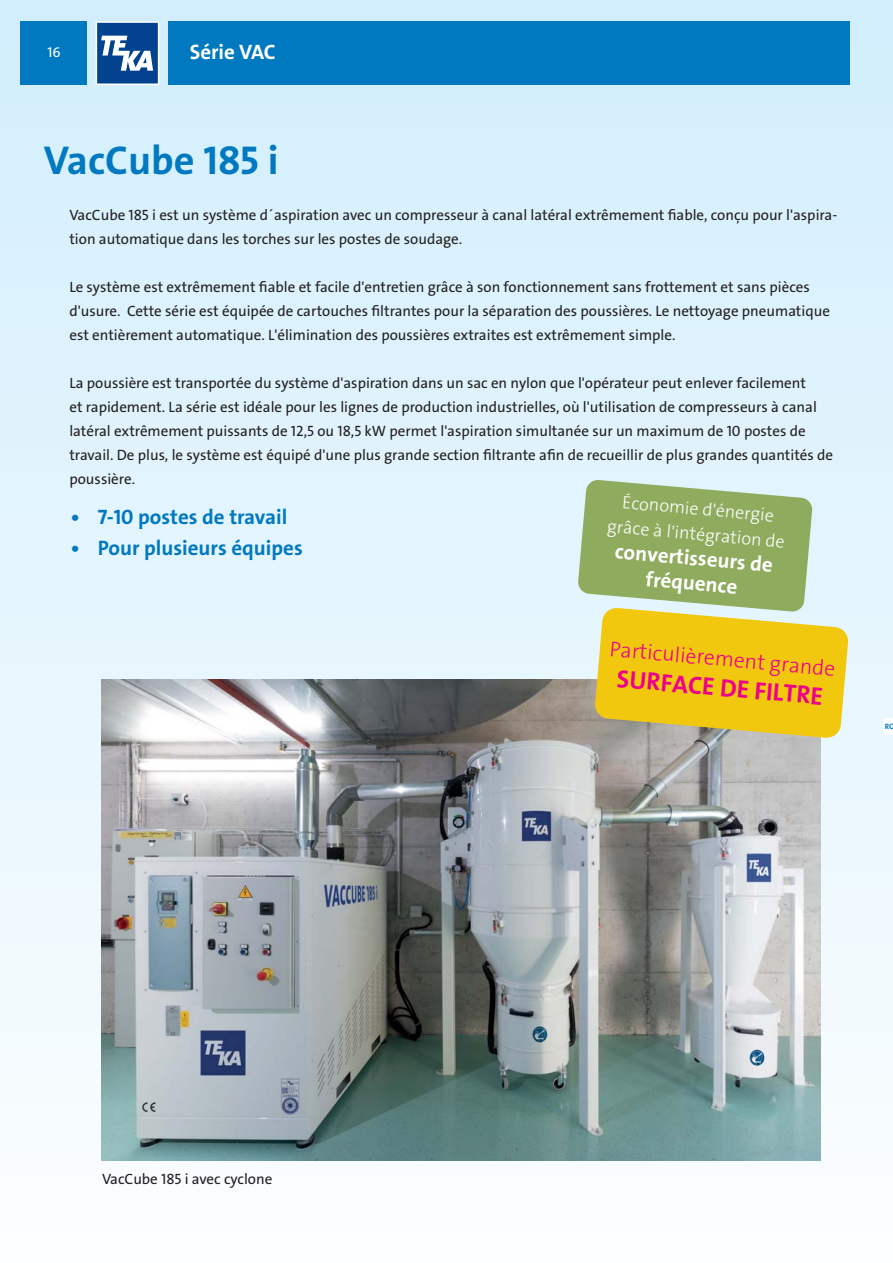
<style>
.page{position:relative;width:893px;height:1263px;background:#fff}
.page>*{position:absolute;margin:0;border:0;box-sizing:border-box;transform-origin:0 0}
.t1{font:40.5px "The Sans LP7 Bld";color:#0079c1}
.t2{font:25.2px "The Sans LP7 Bld";color:#ec008c}
.t3{font:21.6px "The Sans LP3 Lig";color:#ec008c}
.t4{font:21px "The Sans LP7 Bld";color:#0079c1}
.t5{font:21px/25.2px "The Sans LP7 Bld";color:#fff;text-align:center}
.t6{font:18px/25.2px "The Sans LP3 Lig";color:#fff;text-align:center}
.t7{font:15px/24px "The Sans LP5 Plain";color:#231f20}
.t8{font:14.25px "The Sans LP5 Plain";color:#fff}
.t9{font:7.8px "The Sans LP7 Bld";color:#0079c1}
</style>
<div class="page">
<div style="left:0;top:0;width:893px;height:1263px;background:linear-gradient(to bottom,#cfedfc,#fcfefe)"></div>
<svg style="left:96px;top:21px;width:63px;height:64px"></svg>
<div style="left:21px;top:21px;width:66px;height:64px;background:#0079c1"></div>
<div style="left:169px;top:21px;width:681px;height:64px;background:#0079c1"></div>
<img style="left:101px;top:680px;width:719px;height:481px">
<svg style="left:578px;top:479px;width:271px;height:259px;background:#c7c460"></svg>
<svg style="left:883px;top:718px;width:10px;height:17px"></svg>
<p class="t8" style="left:47px;top:46px;width:15px">16</p>
<h3 class="t5" style="left:190px;top:41px;width:87px">Série VAC</h3>
<h1 class="t1" style="left:44px;top:143px;width:236px">VacCube 185 i</h1>
<p class="t7" style="left:69px;top:204px;width:769px">VacCube 185 i est un système d´aspiration avec un compresseur à canal latéral extrêmement fiable, conçu pour l'aspira&shy;tion automatique dans les torches sur les postes de soudage.</p>
<p class="t7" style="left:69px;top:276px;width:762px">Le système est extrêmement fiable et facile d'entretien grâce à son fonctionnement sans frottement et sans pièces d'usure. Cette série est équipée de cartouches filtrantes pour la séparation des poussières. Le nettoyage pneumatique est entièrement automatique. L'élimination des poussières extraites est extrêmement simple.</p>
<p class="t7" style="left:69px;top:372px;width:765px">La poussière est transportée du système d'aspiration dans un sac en nylon que l'opérateur peut enlever facilement<br>et rapidement. La série est idéale pour les lignes de production industrielles, où l'utilisation de compresseurs à canal latéral extrêmement puissants de 12,5 ou 18,5 kW permet l'aspiration simultanée sur un maximum de 10 postes de travail. De plus, le système est équipé d'une plus grande section filtrante afin de recueillir de plus grandes quantités de poussière.</p>
<h3 class="t4" style="left:71px;top:508px;width:218px">• 7-10 postes de travail</h3>
<h3 class="t4" style="left:71px;top:539px;width:233px">• Pour plusieurs équipes</h3>
<p class="t6" style="left:610px;top:490px;width:179px;rotate:5deg">Économie d'énergie grâce à l'intégration de</p>
<h3 class="t5" style="left:616px;top:540px;width:160px;rotate:5deg">convertisseurs de fréquence</h3>
<h3 class="t3" style="left:610px;top:639px;width:228px;rotate:5deg">Particulièrement grande</h3>
<h2 class="t2" style="left:618px;top:668px;width:208px;rotate:5deg">SURFACE DE FILTRE</h2>
<p class="t9" style="left:885px;top:723px;width:11px">RG</p>
<p class="t7" style="left:102px;top:1168px;width:172px">VacCube 185 i avec cyclone</p>
</div>
